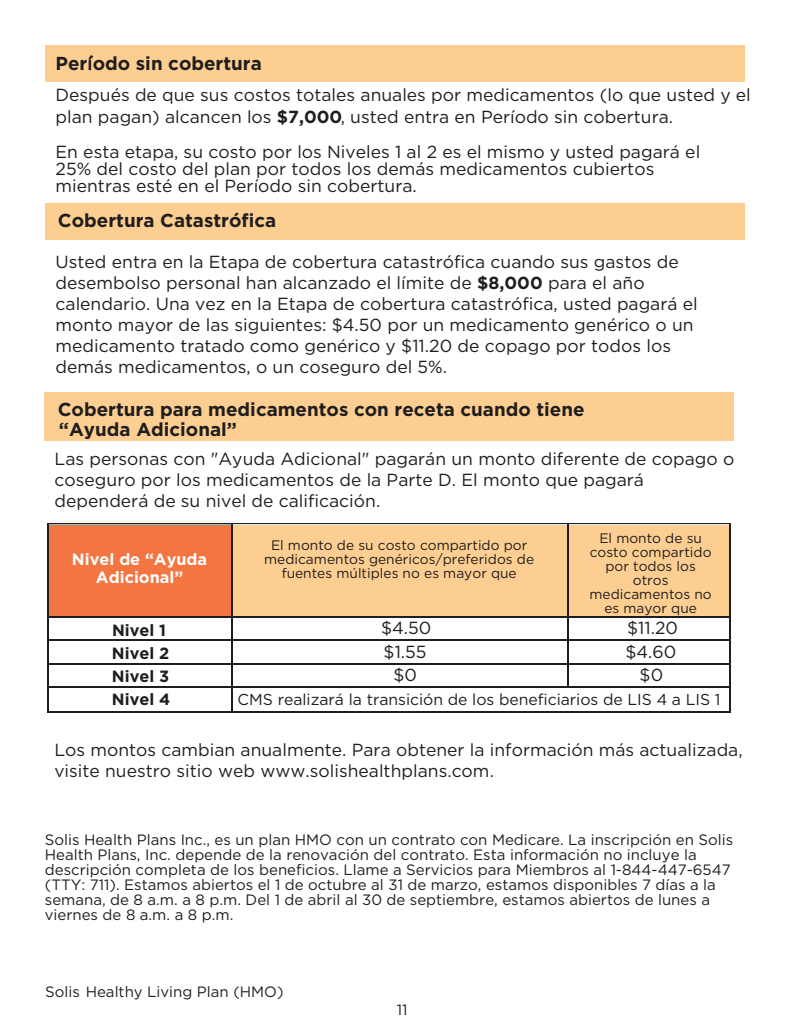
<style>
.page{position:relative;width:810px;height:1035px;background:#fff}
.page>*{position:absolute;margin:0;border:0;box-sizing:border-box;transform-origin:0 0}
.t1{font:700 18.75px/19.8px "Gotham";color:#201d1e}
.t2{font:17.5px/21px "Gotham";color:#201d1e}
.t3{font:17.5px/21px "Gotham";color:#231f20}
.t4{font:700 16.25px "Gotham";color:#201d1e}
.t5{font:700 16.25px/17.9px "Gotham";color:#fff;text-align:center}
.t6{font:15.75px "Gotham";color:#201d1e}
.t7{font:15px/15px "Gotham";color:#201d1e}
.t8{font:15px "Gotham";color:#231f20}
.t9{font:13.75px/14.1px "Gotham";color:#201d1e;text-align:center}
.s1{font-weight:400}
.s2{font-weight:700}
.s3{color:#201d1e}
</style>
<div class="page">
<div style="left:48px;top:524px;width:183px;height:92px;background:#f27542"></div>
<div style="left:232px;top:524px;width:335px;height:92px;background:#fdce91"></div>
<div style="left:569px;top:524px;width:161px;height:92px;background:#fdce91"></div>
<hr style="left:48px;top:523px;width:183px;height:1px;background:#201d1e">
<hr style="left:48px;top:524px;width:183px;height:1px;background:#6dcace">
<hr style="left:232px;top:523px;width:335px;height:1px;background:#201d1e">
<hr style="left:232px;top:524px;width:335px;height:1px;background:#ddf1f1">
<hr style="left:569px;top:523px;width:161px;height:1px;background:#201d1e">
<hr style="left:569px;top:524px;width:161px;height:1px;background:#ddf1f1">
<hr style="left:47px;top:524px;width:1px;height:92px;background:#201d1e">
<hr style="left:231px;top:524px;width:1px;height:92px;background:#201d1e">
<hr style="left:567px;top:524px;width:2px;height:92px;background:#201d1e">
<hr style="left:730px;top:524px;width:1px;height:92px;background:#201d1e">
<hr style="left:48px;top:616px;width:183px;height:2px;background:#201d1e">
<hr style="left:232px;top:616px;width:335px;height:2px;background:#201d1e">
<hr style="left:569px;top:616px;width:161px;height:2px;background:#201d1e">
<hr style="left:567px;top:618px;width:2px;height:22px;background:#201d1e">
<hr style="left:48px;top:640px;width:183px;height:1px;background:#201d1e">
<hr style="left:232px;top:640px;width:335px;height:1px;background:#201d1e">
<hr style="left:569px;top:640px;width:161px;height:1px;background:#201d1e">
<hr style="left:567px;top:641px;width:2px;height:22px;background:#201d1e">
<hr style="left:48px;top:663px;width:183px;height:1px;background:#201d1e">
<hr style="left:232px;top:663px;width:335px;height:1px;background:#201d1e">
<hr style="left:569px;top:663px;width:161px;height:1px;background:#201d1e">
<hr style="left:567px;top:664px;width:2px;height:23px;background:#201d1e">
<hr style="left:48px;top:687px;width:183px;height:1px;background:#201d1e">
<hr style="left:232px;top:687px;width:335px;height:1px;background:#201d1e">
<hr style="left:569px;top:687px;width:161px;height:1px;background:#201d1e">
<svg style="left:47px;top:616px;width:1px;height:97px"></svg>
<hr style="left:48px;top:711px;width:183px;height:2px;background:#201d1e">
<svg style="left:231px;top:616px;width:1px;height:97px"></svg>
<hr style="left:232px;top:711px;width:335px;height:2px;background:#201d1e">
<hr style="left:569px;top:711px;width:161px;height:2px;background:#201d1e">
<svg style="left:730px;top:616px;width:1px;height:97px"></svg>
<div style="left:45px;top:45px;width:699px;height:36px;background:#fdce91"></div>
<svg style="left:89px;top:55px;width:5px;height:15px"></svg>
<div style="left:45px;top:203px;width:699px;height:36px;background:#fdce91"></div>
<div style="left:45px;top:392px;width:689px;height:49px;background:#fdce91"></div>
<p class="t1" style="left:56px;top:53px;width:208px">Per<span class="s1">í</span>odo sin cobertura</p>
<p class="t2" style="left:56px;top:83px;width:697px;line-height:22.2px">Después de que sus costos totales anuales por medicamentos (lo que usted y el plan pagan) alcancen los <span class="s2">$7,000</span>, usted entra en Período sin cobertura.</p>
<p class="t2" style="left:56px;top:143px;width:646px;line-height:17.1px">En esta etapa, su costo por los Niveles 1 al 2 es el mismo y usted pagará el<br>25% del costo del plan por todos los demás medicamentos cubiertos mientras esté en el Período sin cobertura.</p>
<p class="t1" style="left:58px;top:210px;width:220px">Cobertura Catastrófica</p>
<p class="t2" style="left:56px;top:251px;width:644px">Usted entra en la Etapa de cobertura catastrófica cuando sus gastos de desembolso personal han alcanzado el límite de <span class="s2">$8,000</span> para el año calendario. Una vez en la Etapa de cobertura catastrófica, usted pagará el monto mayor de las siguientes: $4.50 por un medicamento genérico o un medicamento tratado como genérico y $11.20 de copago por todos los demás medicamentos, o un coseguro del 5%.</p>
<p class="t1" style="left:58px;top:399px;width:528px">Cobertura para medicamentos con receta cuando tiene “Ayuda Adicional”</p>
<p class="t2" style="left:55px;top:448px;width:681px">Las personas con "Ayuda Adicional" pagarán un monto diferente de copago o coseguro por los medicamentos de la Parte D. El monto que pagará dependerá de su nivel de calificación.</p>
<p class="t5" style="left:72px;top:550px;width:137px">Nivel de “Ayuda<br>Adicional”</p>
<p class="t9" style="left:264px;top:538px;width:271px">El monto de su costo compartido por medicamentos genéricos/preferidos de fuentes múltiples no es mayor que</p>
<p class="t9" style="left:590px;top:530px;width:124px">El monto de su costo compartido por todos los otros medicamentos no es mayor que</p>
<p class="t4" style="left:112px;top:621px;width:56px">Nivel 1</p>
<p class="t2" style="left:381px;top:617px;width:52px">$4.50</p>
<p class="t2" style="left:627px;top:617px;width:52px">$11.20</p>
<p class="t4" style="left:112px;top:644px;width:59px">Nivel 2</p>
<p class="t2" style="left:384px;top:641px;width:45px">$1.55</p>
<p class="t2" style="left:625px;top:641px;width:52px">$4.60</p>
<p class="t4" style="left:112px;top:667px;width:59px">Nivel 3</p>
<p class="t2" style="left:393px;top:664px;width:25px">$0</p>
<p class="t2" style="left:640px;top:664px;width:25px">$0</p>
<p class="t4" style="left:112px;top:690px;width:60px">Nivel 4</p>
<p class="t3" style="left:54px;top:739px;width:690px"><span class="s3">Los montos cambian anualmente.</span> Para obtener la información más actualizada, visite nuestro sitio web <span class="s3">www.solishealthplans.com</span>.</p>
<p class="t6" style="left:238px;top:690px;width:484px">CMS realizará la transición de los beneficiarios de LIS 4 a LIS 1</p>
<p class="t7" style="left:45px;top:832px;width:690px">Solis Health Plans Inc., es un plan HMO con un contrato con Medicare. La inscripción en Solis Health Plans, Inc. depende de la renovación del contrato. Esta información no incluye la descripción completa de los beneficios. Llame a Servicios para Miembros al 1-844-447-6547 (TTY: 711). Estamos abiertos el 1 de octubre al 31 de marzo, estamos disponibles 7 días a la semana, de 8 a.m. a 8 p.m. Del 1 de abril al 30 de septiembre, estamos abiertos de lunes a viernes de 8 a.m. a 8 p.m.</p>
<p class="t8" style="left:45px;top:982px;width:240px">Solis Healthy Living Plan (HMO)</p>
<p class="t8" style="left:397px;top:1001px;width:12px">11</p>
</div>
